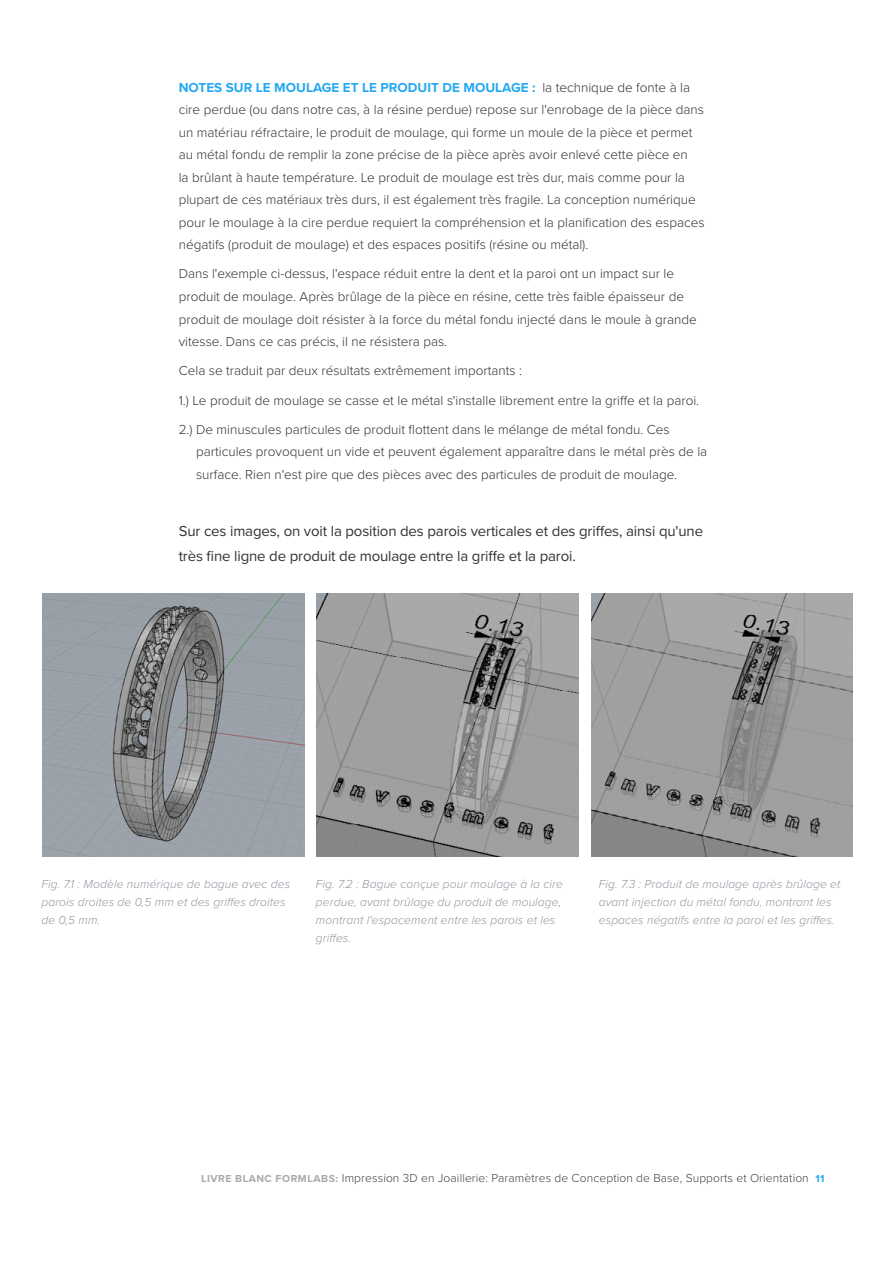
<style>
.page{position:relative;width:893px;height:1263px;background:#fff}
.page>*{position:absolute;margin:0;border:0;box-sizing:border-box;transform-origin:0 0}
.t1{font:15px/25.5px "Proxima Nova";letter-spacing:-.01em;color:#323238}
.t2{font:300 13.5px/22.5px "Proxima Nova";color:#323238}
.t3{font:italic 300 12px/18px "Proxima Nova";letter-spacing:.01em;color:#9494a0}
.t4{font:300 12px "Proxima Nova";letter-spacing:.01em;color:#414042}
.s1{font-weight:700;color:#26a9f2}
.s2{font-weight:700;font-size:10.5px;color:#a7a9ac}
.s3{font-weight:700;font-size:10.5px;color:#26a9f2}
</style>
<div class="page">
<img style="left:43px;top:593px;width:261px;height:263px">
<img style="left:317px;top:593px;width:261px;height:263px">
<img style="left:591px;top:593px;width:262px;height:263px">
<p class="t2" style="left:179px;top:75px;width:527px"><span class="s1">NOTES SUR LE MOULAGE ET LE PRODUIT DE MOULAGE :</span> la technique de fonte à la cire perdue (ou dans notre cas, à la résine perdue) repose sur l'enrobage de la pièce dans un matériau réfractaire, le produit de moulage, qui forme un moule de la pièce et permet au métal fondu de remplir la zone précise de la pièce après avoir enlevé cette pièce en<br>la brûlant à haute température. Le produit de moulage est très dur, mais comme pour la plupart de ces matériaux très durs, il est également très fragile. La conception numérique pour le moulage à la cire perdue requiert la compréhension et la planification des espaces négatifs (produit de moulage) et des espaces positifs (résine ou métal).</p>
<p class="t2" style="left:179px;top:262px;width:520px">Dans l'exemple ci-dessus, l'espace réduit entre la dent et la paroi ont un impact sur le produit de moulage. Après brûlage de la pièce en résine, cette très faible épaisseur de produit de moulage doit résister à la force du métal fondu injecté dans le moule à grande vitesse. Dans ce cas précis, il ne résistera pas.</p>
<p class="t2" style="left:179px;top:355px;width:520px;line-height:29.2px">Cela se traduit par deux résultats extrêmement importants :<br>1.) Le produit de moulage se casse et le métal s'installe librement entre la griffe et la paroi.<br>2.) De minuscules particules de produit flottent dans le mélange de métal fondu. Ces</p>
<p class="t2" style="left:196px;top:440px;width:513px">particules provoquent un vide et peuvent également apparaître dans le métal près de la surface. Rien n'est pire que des pièces avec des particules de produit de moulage.</p>
<p class="t1" style="left:179px;top:517px;width:526px">Sur ces images, on voit la position des parois verticales et des griffes, ainsi qu'une très fine ligne de produit de moulage entre la griffe et la paroi.</p>
<p class="t3" style="left:41px;top:874px;width:250px">Fig. 7.1 : Modèle numérique de bague avec des parois droites de 0,5 mm et des griffes droites de 0,5 mm.</p>
<p class="t3" style="left:316px;top:874px;width:248px">Fig. 7.2 : Bague conçue pour moulage à la cire perdue, avant brûlage du produit de moulage, montrant l'espacement entre les parois et les griffes.</p>
<p class="t3" style="left:599px;top:874px;width:243px">Fig. 7.3 : Produit de moulage après brûlage et avant injection du métal fondu, montrant les espaces négatifs entre la paroi et les griffes.</p>
<p class="t4" style="left:201px;top:1169px;width:625px"><span class="s2">LIVRE BLANC FORMLABS:</span> Impression 3D en Joaillerie: Paramètres de Conception de Base, Supports et Orientation <span class="s3">11</span></p>
</div>
